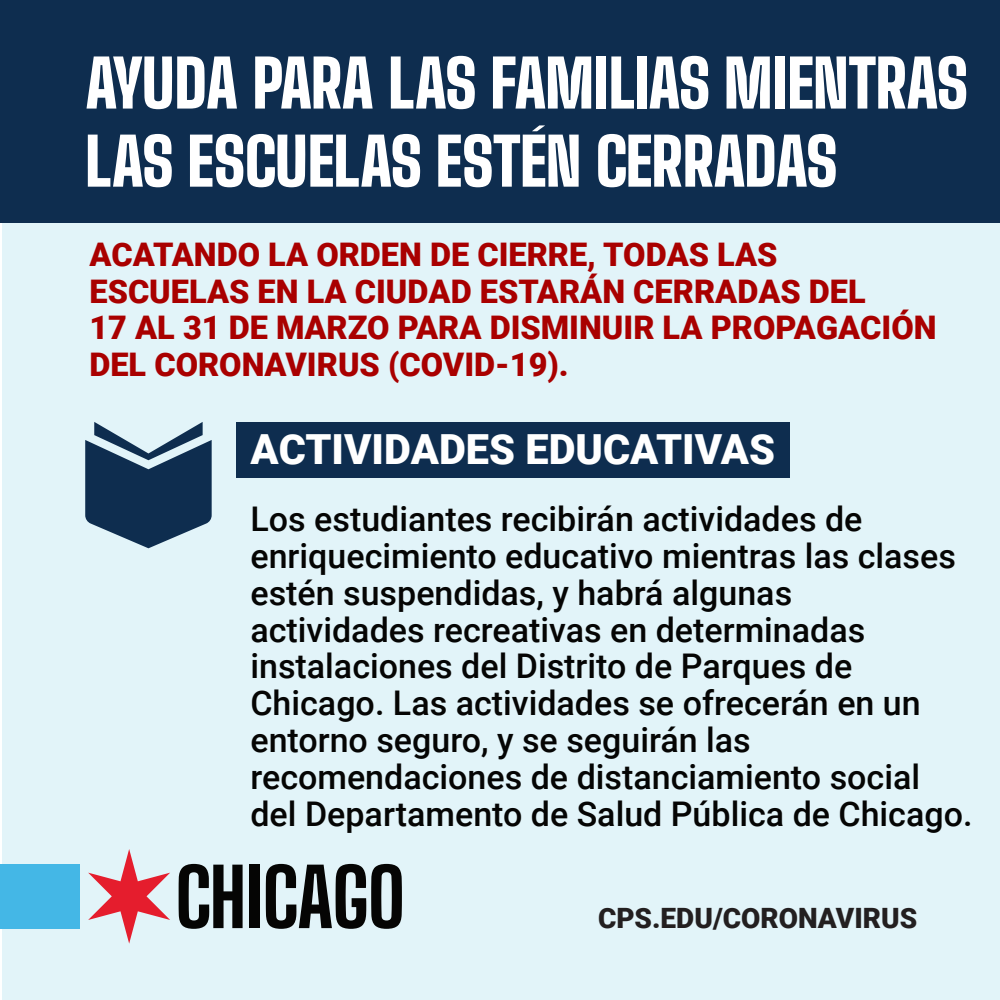
<style>
.page{position:relative;width:1000px;height:1000px;background:#fff}
.page>*{position:absolute;margin:0;border:0;box-sizing:border-box;transform-origin:0 0}
.t1{font:800 79.4px "Big Shoulders Display";letter-spacing:-.01em;color:#050504}
.t2{font:900 65.1px/78.1px "Big Shoulders Display";letter-spacing:-.02em;color:#fff}
.t3{font:900 41.5px "Roboto";color:#fff}
.t4{font:500 34px/37px "Roboto";color:#050504}
.t5{font:900 32.5px/36.9px "Roboto";color:#a90000}
.t6{font:900 28px "Roboto";color:#231f20}
</style>
<div class="page">
<div style="left:2px;top:170px;width:998px;height:830px;background:#e2f4f9"></div>
<div style="left:0;top:0;width:1000px;height:222px;background:#0e2d4f"></div>
<div style="left:236px;top:422px;width:554px;height:56px;background:#0e2d4f"></div>
<svg style="left:85px;top:422px;width:127px;height:126px"></svg>
<svg style="left:88px;top:849px;width:82px;height:95px"></svg>
<div style="left:0;top:864px;width:80px;height:64px;background:#44b7e6"></div>
<h2 class="t2" style="left:85px;top:44px;width:885px">AYUDA PARA LAS FAMILIAS MIENTRAS<br>LAS ESCUELAS ESTÉN CERRADAS</h2>
<p class="t5" style="left:89px;top:235px;width:849px">ACATANDO LA ORDEN DE CIERRE, TODAS LAS ESCUELAS EN LA CIUDAD ESTARÁN CERRADAS DEL<br>17 AL 31 DE MARZO PARA DISMINUIR LA PROPAGACIÓN DEL CORONAVIRUS (COVID-19).</p>
<p class="t3" style="left:250px;top:420px;width:526px">ACTIVIDADES EDUCATIVAS</p>
<p class="t4" style="left:250px;top:499px;width:724px">Los estudiantes recibirán actividades de enriquecimiento educativo mientras las clases estén suspendidas, y habrá algunas actividades recreativas en determinadas instalaciones del Distrito de Parques de Chicago. Las actividades se ofrecerán en un entorno seguro, y se seguirán las recomendaciones de distanciamiento social del Departamento de Salud Pública de Chicago.</p>
<h1 class="t1" style="left:175px;top:842px;width:232px">CHICAGO</h1>
<p class="t6" style="left:598px;top:898px;width:321px">CPS.EDU/CORONAVIRUS</p>
</div>
